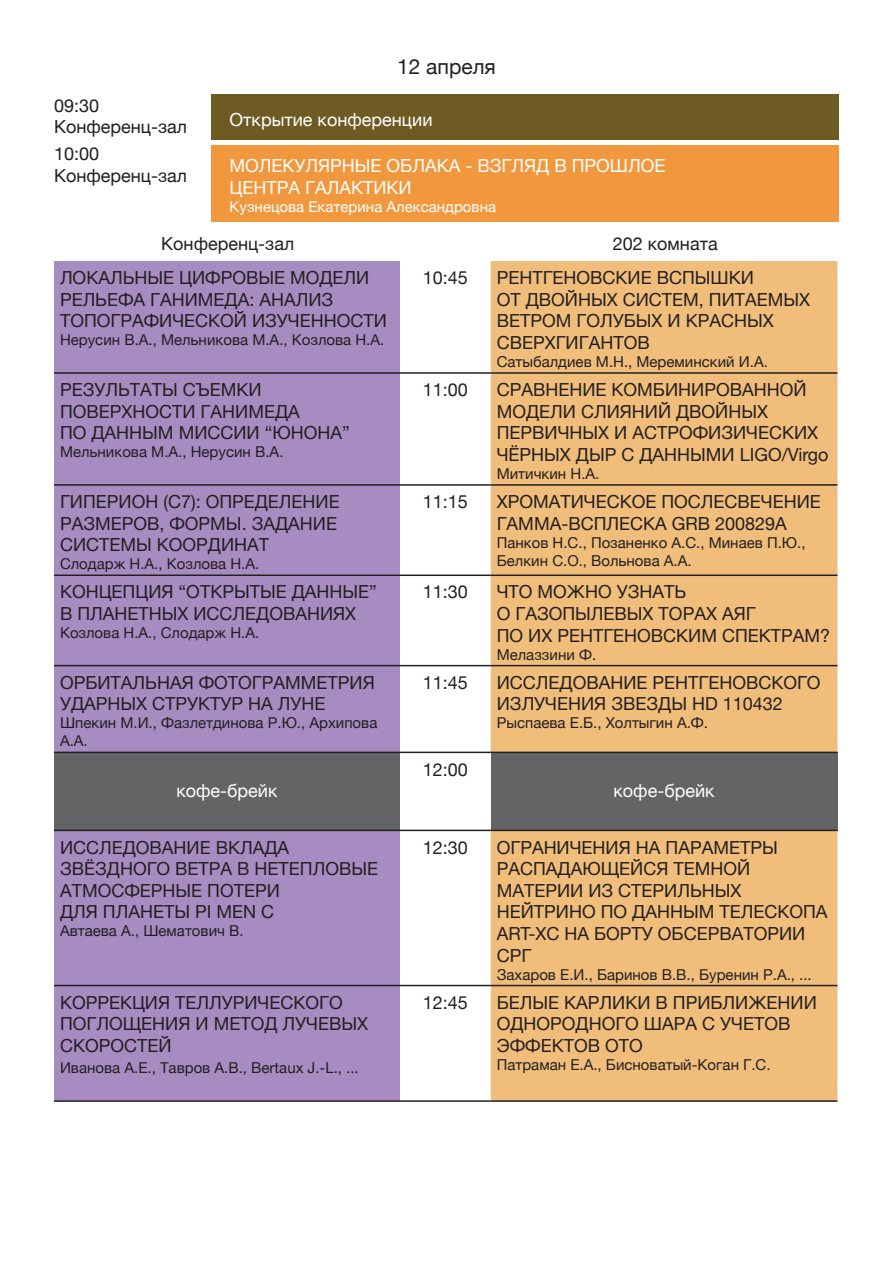
<style>
.page{position:relative;width:893px;height:1263px;background:#fff}
.page>*{position:absolute;margin:0;border:0;box-sizing:border-box;transform-origin:0 0}
.t1{font:21px "Helvetica Neue";color:#231f20}
.t2{font:18px/21.6px "Helvetica Neue";color:#231f20}
.t3{font:18px "Helvetica Neue";color:#fff}
.t4{font:15px/18px "Helvetica Neue";color:#231f20}
.t5{font:15px "Helvetica Neue";color:#fff}
</style>
<div class="page">
<div style="left:54px;top:261px;width:346px;height:839px;background:#a78cc1"></div>
<div style="left:491px;top:261px;width:346px;height:839px;background:#f0bd7b"></div>
<div style="left:54px;top:752px;width:346px;height:78px;background:#626465"></div>
<div style="left:491px;top:752px;width:346px;height:78px;background:#626465"></div>
<hr style="left:54px;top:372px;width:346px;height:2px;background:#231f20">
<hr style="left:400px;top:372px;width:91px;height:2px;background:#231f20">
<hr style="left:491px;top:372px;width:346px;height:2px;background:#231f20">
<hr style="left:54px;top:484px;width:346px;height:2px;background:#231f20">
<hr style="left:400px;top:484px;width:91px;height:2px;background:#231f20">
<hr style="left:491px;top:484px;width:346px;height:2px;background:#231f20">
<hr style="left:54px;top:574px;width:346px;height:2px;background:#231f20">
<hr style="left:400px;top:574px;width:91px;height:2px;background:#231f20">
<hr style="left:491px;top:574px;width:346px;height:2px;background:#231f20">
<hr style="left:54px;top:665px;width:346px;height:1px;background:#231f20">
<hr style="left:400px;top:665px;width:91px;height:1px;background:#231f20">
<hr style="left:491px;top:665px;width:346px;height:1px;background:#231f20">
<hr style="left:54px;top:752px;width:346px;height:1px;background:#231f20">
<hr style="left:400px;top:752px;width:91px;height:1px;background:#231f20">
<hr style="left:491px;top:752px;width:346px;height:1px;background:#231f20">
<hr style="left:54px;top:830px;width:346px;height:1px;background:#231f20">
<hr style="left:400px;top:830px;width:91px;height:1px;background:#231f20">
<hr style="left:491px;top:830px;width:346px;height:1px;background:#231f20">
<hr style="left:54px;top:985px;width:346px;height:1px;background:#231f20">
<hr style="left:400px;top:985px;width:91px;height:1px;background:#231f20">
<hr style="left:491px;top:985px;width:346px;height:1px;background:#231f20">
<hr style="left:54px;top:1100px;width:346px;height:2px;background:#231f20">
<hr style="left:400px;top:1100px;width:91px;height:2px;background:#231f20">
<hr style="left:491px;top:1100px;width:346px;height:2px;background:#231f20">
<div style="left:212px;top:145px;width:627px;height:76px;background:#f1983f"></div>
<div style="left:212px;top:94px;width:627px;height:46px;background:#6e5a23"></div>
<p class="t2" style="left:54px;top:95px;width:47px">09:30</p>
<p class="t2" style="left:54px;top:117px;width:134px">Конференц-зал</p>
<p class="t2" style="left:54px;top:144px;width:47px">10:00</p>
<p class="t2" style="left:54px;top:166px;width:134px">Конференц-зал</p>
<p class="t1" style="left:397px;top:51px;width:100px">12 апреля</p>
<p class="t3" style="left:230px;top:106px;width:204px">Открытие конференции</p>
<p class="t3" style="left:230px;top:153px;width:437px">МОЛЕКУЛЯРНЫЕ ОБЛАКА - ВЗГЛЯД В ПРОШЛОЕ</p>
<p class="t3" style="left:230px;top:174px;width:184px">ЦЕНТРА ГАЛАКТИКИ</p>
<p class="t5" style="left:230px;top:196px;width:268px">Кузнецова Екатерина Александровна</p>
<p class="t2" style="left:161px;top:234px;width:134px">Конференц-зал</p>
<p class="t2" style="left:613px;top:234px;width:106px">202 комната</p>
<p class="t2" style="left:60px;top:268px;width:328px">ЛОКАЛЬНЫЕ ЦИФРОВЫЕ МОДЕЛИ<br>РЕЛЬЕФА ГАНИМЕДА: АНАЛИЗ<br>ТОПОГРАФИЧЕСКОЙ ИЗУЧЕННОСТИ</p>
<p class="t4" style="left:60px;top:332px;width:326px">Нерусин В.А., Мельникова М.А., Козлова Н.А.</p>
<p class="t2" style="left:60px;top:380px;width:241px">РЕЗУЛЬТАТЫ СЪЕМКИ<br>ПОВЕРХНОСТИ ГАНИМЕДА</p>
<p class="t2" style="left:60px;top:423px;width:291px">ПО ДАННЫМ МИССИИ “ЮНОНА”</p>
<p class="t4" style="left:60px;top:444px;width:225px">Мельникова М.А., Нерусин В.А.</p>
<p class="t2" style="left:60px;top:492px;width:281px">ГИПЕРИОН (С7): ОПРЕДЕЛЕНИЕ<br>РАЗМЕРОВ, ФОРМЫ. ЗАДАНИЕ<br>СИСТЕМЫ КООРДИНАТ</p>
<p class="t4" style="left:60px;top:556px;width:201px">Слодарж Н.А., Козлова Н.А.</p>
<p class="t2" style="left:60px;top:582px;width:318px">КОНЦЕПЦИЯ “ОТКРЫТЫЕ ДАННЫЕ”<br>В ПЛАНЕТНЫХ ИССЛЕДОВАНИЯХ</p>
<p class="t4" style="left:60px;top:624px;width:201px">Козлова Н.А., Слодарж Н.А.</p>
<p class="t2" style="left:60px;top:673px;width:316px">ОРБИТАЛЬНАЯ ФОТОГРАММЕТРИЯ<br>УДАРНЫХ СТРУКТУР НА ЛУНЕ</p>
<p class="t4" style="left:60px;top:715px;width:319px">Шпекин М.И., Фазлетдинова Р.Ю., Архипова<br>А.А.</p>
<p class="t3" style="left:176px;top:778px;width:103px">кофе-брейк</p>
<p class="t2" style="left:60px;top:837px;width:320px">ИССЛЕДОВАНИЕ ВКЛАДА<br>ЗВЁЗДНОГО ВЕТРА В НЕТЕПЛОВЫЕ<br>АТМОСФЕРНЫЕ ПОТЕРИ</p>
<p class="t2" style="left:60px;top:902px;width:216px">ДЛЯ ПЛАНЕТЫ PI MEN C</p>
<p class="t4" style="left:60px;top:923px;width:185px">Автаева А., Шематович В.</p>
<p class="t2" style="left:60px;top:992px;width:309px">КОРРЕКЦИЯ ТЕЛЛУРИЧЕСКОГО<br>ПОГЛОЩЕНИЯ И МЕТОД ЛУЧЕВЫХ<br>СКОРОСТЕЙ</p>
<p class="t4" style="left:60px;top:1060px;width:300px">Иванова А.Е., Тавров А.В., Bertaux J.-L., ...</p>
<p class="t2" style="left:423px;top:268px;width:47px">10:45</p>
<p class="t2" style="left:497px;top:268px;width:259px">РЕНТГЕНОВСКИЕ ВСПЫШКИ</p>
<p class="t2" style="left:497px;top:290px;width:315px">ОТ ДВОЙНЫХ СИСТЕМ, ПИТАЕМЫХ<br>ВЕТРОМ ГОЛУБЫХ И КРАСНЫХ<br>СВЕРХГИГАНТОВ</p>
<p class="t4" style="left:497px;top:353px;width:273px">Сатыбалдиев М.Н., Мереминский И.А.</p>
<p class="t2" style="left:423px;top:380px;width:47px">11:00</p>
<p class="t2" style="left:497px;top:380px;width:333px">СРАВНЕНИЕ КОМБИНИРОВАННОЙ<br>МОДЕЛИ СЛИЯНИЙ ДВОЙНЫХ<br>ПЕРВИЧНЫХ И АСТРОФИЗИЧЕСКИХ<br>ЧЁРНЫХ ДЫР С ДАННЫМИ LIGO/Virgo</p>
<p class="t4" style="left:497px;top:465px;width:104px">Митичкин Н.А.</p>
<p class="t2" style="left:423px;top:492px;width:47px">11:15</p>
<p class="t2" style="left:497px;top:492px;width:326px">ХРОМАТИЧЕСКОЕ ПОСЛЕСВЕЧЕНИЕ<br>ГАММА-ВСПЛЕСКА GRB 200829A</p>
<p class="t4" style="left:497px;top:534px;width:310px">Панков Н.С., Позаненко А.С., Минаев П.Ю.,<br>Белкин С.О., Вольнова А.А.</p>
<p class="t2" style="left:423px;top:582px;width:47px">11:30</p>
<p class="t2" style="left:497px;top:582px;width:191px">ЧТО МОЖНО УЗНАТЬ</p>
<p class="t2" style="left:497px;top:604px;width:260px">О ГАЗОПЫЛЕВЫХ ТОРАХ АЯГ</p>
<p class="t2" style="left:497px;top:625px;width:335px">ПО ИХ РЕНТГЕНОВСКИМ СПЕКТРАМ?</p>
<p class="t4" style="left:497px;top:646px;width:101px">Мелаззини Ф.</p>
<p class="t2" style="left:423px;top:673px;width:47px">11:45</p>
<p class="t2" style="left:497px;top:673px;width:325px">ИССЛЕДОВАНИЕ РЕНТГЕНОВСКОГО<br>ИЗЛУЧЕНИЯ ЗВЕЗДЫ HD 110432</p>
<p class="t4" style="left:497px;top:715px;width:213px">Рыспаева Е.Б., Холтыгин А.Ф.</p>
<p class="t2" style="left:423px;top:759px;width:47px">12:00</p>
<p class="t3" style="left:613px;top:778px;width:103px">кофе-брейк</p>
<p class="t2" style="left:423px;top:837px;width:47px">12:30</p>
<p class="t2" style="left:497px;top:837px;width:332px">ОГРАНИЧЕНИЯ НА ПАРАМЕТРЫ<br>РАСПАДАЮЩЕЙСЯ ТЕМНОЙ<br>МАТЕРИИ ИЗ СТЕРИЛЬНЫХ<br>НЕЙТРИНО ПО ДАННЫМ ТЕЛЕСКОПА<br>ART-XC НА БОРТУ ОБСЕРВАТОРИИ<br>СРГ</p>
<p class="t4" style="left:497px;top:966px;width:317px">Захаров Е.И., Баринов В.В., Буренин Р.А., ...</p>
<p class="t2" style="left:423px;top:992px;width:47px">12:45</p>
<p class="t2" style="left:497px;top:992px;width:322px">БЕЛЫЕ КАРЛИКИ В ПРИБЛИЖЕНИИ<br>ОДНОРОДНОГО ШАРА С УЧЕТОВ<br>ЭФФЕКТОВ ОТО</p>
<p class="t4" style="left:497px;top:1056px;width:275px">Патраман Е.А., Бисноватый-Коган Г.С.</p>
</div>
